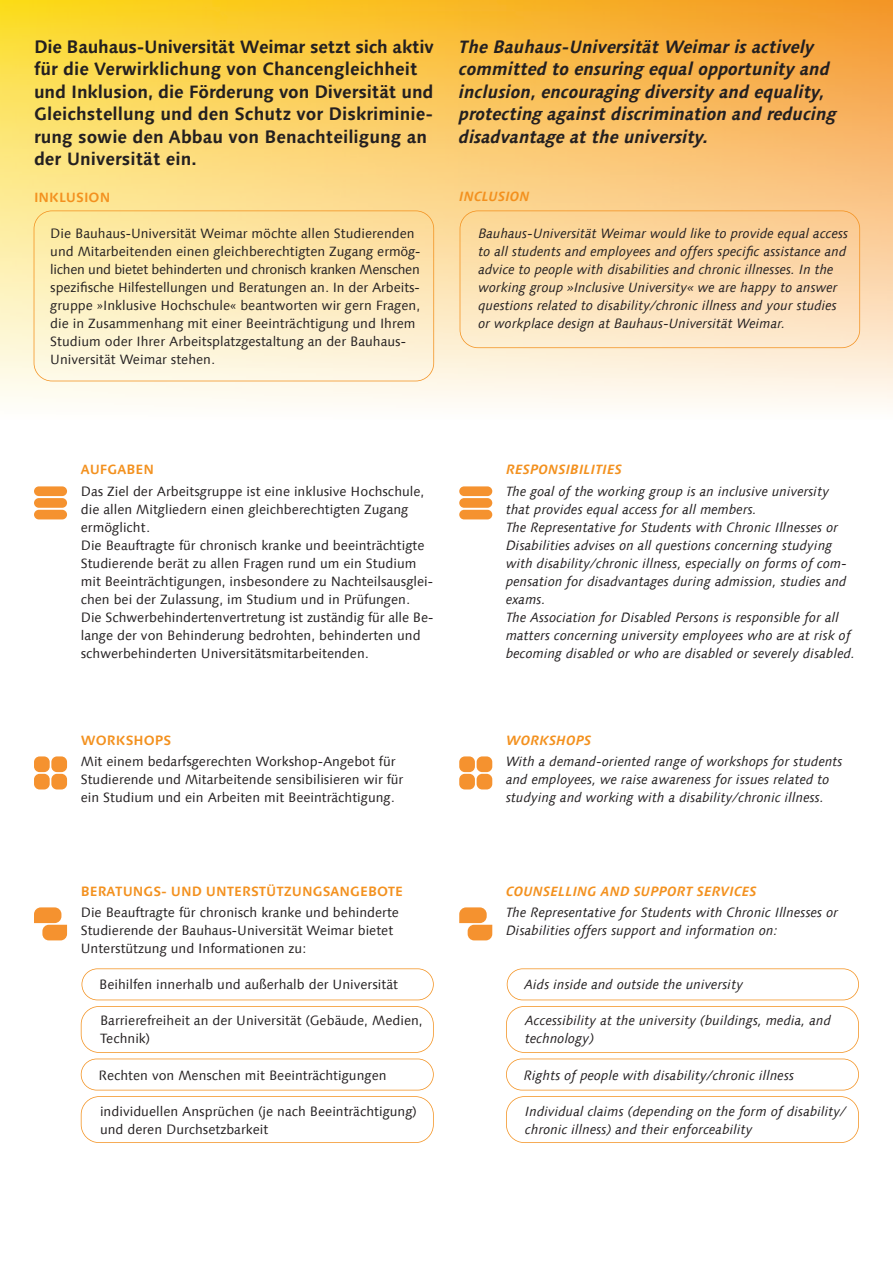
<style>
.page{position:relative;width:893px;height:1263px;background:#fff}
.page>*{position:absolute;margin:0;border:0;box-sizing:border-box;transform-origin:0 0}
.t1{font:700 18px/22.5px "Linotype Syntax Com";color:#231f20}
.t2{font:italic 700 18px/22.5px "Linotype Syntax Com";color:#231f20}
.t3{font:13.5px/18px "Linotype Syntax Com";color:#231f20}
.t4{font:italic 13.5px/18px "Linotype Syntax Com";color:#231f20}
.t5{font:italic 700 13.5px "Linotype Syntax Com";color:#f3911f}
.t6{font:700 13.5px "Linotype Syntax Com";color:#f3911f}
</style>
<div class="page">
<img style="left:0;top:0;width:893px;height:405px">
<svg style="left:34px;top:210px;width:400px;height:171px;background:#fdebbd"></svg>
<svg style="left:460px;top:210px;width:400px;height:138px;background:#fcdcae"></svg>
<svg style="left:82px;top:968px;width:352px;height:32px"></svg>
<svg style="left:507px;top:968px;width:352px;height:32px"></svg>
<svg style="left:81px;top:1006px;width:353px;height:84px"></svg>
<svg style="left:506px;top:1006px;width:353px;height:84px"></svg>
<svg style="left:81px;top:1096px;width:353px;height:47px"></svg>
<svg style="left:506px;top:1096px;width:353px;height:47px"></svg>
<div style="left:34px;top:486px;width:33px;height:10px;background:#f5922f;border-radius:5px"></div>
<div style="left:34px;top:510px;width:33px;height:9px;background:#f5922f;border-radius:5px"></div>
<div style="left:34px;top:498px;width:33px;height:10px;background:#f5922f;border-radius:5px"></div>
<div style="left:459px;top:486px;width:33px;height:10px;background:#f5922f;border-radius:5px"></div>
<div style="left:459px;top:510px;width:33px;height:9px;background:#f5922f;border-radius:5px"></div>
<div style="left:459px;top:498px;width:33px;height:10px;background:#f5922f;border-radius:5px"></div>
<div style="left:34px;top:756px;width:16px;height:16px;background:#f5922f;border-radius:6px"></div>
<div style="left:51px;top:756px;width:16px;height:16px;background:#f5922f;border-radius:6px"></div>
<div style="left:34px;top:774px;width:16px;height:15px;background:#f5922f;border-radius:6px"></div>
<div style="left:51px;top:774px;width:16px;height:15px;background:#f5922f;border-radius:6px"></div>
<div style="left:459px;top:756px;width:16px;height:16px;background:#f5922f;border-radius:6px"></div>
<div style="left:477px;top:756px;width:15px;height:16px;background:#f5922f;border-radius:6px"></div>
<div style="left:459px;top:774px;width:16px;height:15px;background:#f5922f;border-radius:6px"></div>
<div style="left:477px;top:774px;width:15px;height:15px;background:#f5922f;border-radius:6px"></div>
<svg style="left:34px;top:907px;width:33px;height:33px"></svg>
<svg style="left:459px;top:907px;width:33px;height:33px"></svg>
<p class="t1" style="left:34px;top:35px;width:401px">Die Bauhaus-Universität Weimar setzt sich aktiv für die Verwirklichung von Chancengleichheit und Inklusion, die Förderung von Diversität und Gleichstellung und den Schutz vor Diskriminie&shy;rung sowie den Abbau von Benachteiligung an der Universität ein.</p>
<h1 class="t2" style="left:459px;top:35px;width:379px">The Bauhaus-Universität Weimar is actively committed to ensuring equal opportunity and inclusion, encouraging diversity and equality, protecting against discrimination and reducing disadvantage at the university.</h1>
<p class="t6" style="left:34px;top:188px;width:78px">INKLUSION</p>
<p class="t5" style="left:459px;top:188px;width:72px">INCLUSION</p>
<p class="t3" style="left:50px;top:224px;width:371px">Die Bauhaus-Universität Weimar möchte allen Studierenden und Mitarbeitenden einen gleichberechtigten Zugang ermög&shy;lichen und bietet behinderten und chronisch kranken Menschen spezifische Hilfestellungen und Beratungen an. In der Arbeits&shy;gruppe »Inklusive Hochschule« beantworten wir gern Fragen, die in Zusammenhang mit einer Beeinträchtigung und Ihrem Studium oder Ihrer Arbeitsplatzgestaltung an der Bauhaus-Universität Weimar stehen.</p>
<p class="t4" style="left:478px;top:224px;width:371px">Bauhaus-Universität Weimar would like to provide equal access to all students and employees and offers specific assistance and advice to people with disabilities and chronic illnesses. In the working group »Inclusive University« we are happy to answer questions related to disability/chronic illness and your studies or workplace design at Bauhaus-Universität Weimar.</p>
<p class="t6" style="left:81px;top:461px;width:75px">AUFGABEN</p>
<p class="t5" style="left:506px;top:461px;width:118px">RESPONSIBILITIES</p>
<p class="t3" style="left:81px;top:483px;width:354px">Das Ziel der Arbeitsgruppe ist eine inklusive Hochschule, die allen Mitgliedern einen gleichberechtigten Zugang ermöglicht.<br>Die Beauftragte für chronisch kranke und beeinträchtigte Studierende berät zu allen Fragen rund um ein Studium mit Beeinträchtigungen, insbesondere zu Nachteilsausglei&shy;chen bei der Zulassung, im Studium und in Prüfungen.<br>Die Schwerbehindertenvertretung ist zuständig für alle Be&shy;lange der von Behinderung bedrohten, behinderten und schwerbehinderten Universitätsmitarbeitenden.</p>
<p class="t4" style="left:506px;top:482px;width:351px">The goal of the working group is an inclusive university that provides equal access for all members.<br>The Representative for Students with Chronic Illnesses or Disabilities advises on all questions concerning studying with disability/chronic illness, especially on forms of com&shy;pensation for disadvantages during admission, studies and exams.<br>The Association for Disabled Persons is responsible for all matters concerning university employees who are at risk of becoming disabled or who are disabled or severely disabled.</p>
<p class="t6" style="left:81px;top:732px;width:92px">WORKSHOPS</p>
<p class="t5" style="left:506px;top:732px;width:87px">WORKSHOPS</p>
<p class="t3" style="left:81px;top:752px;width:324px">Mit einem bedarfsgerechten Workshop-Angebot für<br>Studierende und Mitarbeitende sensibilisieren wir für ein Studium und ein Arbeiten mit Beeinträchtigung.</p>
<p class="t4" style="left:506px;top:752px;width:338px">With a demand-oriented range of workshops for students and employees, we raise awareness for issues related to studying and working with a disability/chronic illness.</p>
<p class="t6" style="left:81px;top:882px;width:324px">BERATUNGS- UND UNTERSTÜTZUNGSANGEBOTE</p>
<p class="t5" style="left:506px;top:882px;width:252px">COUNSELLING AND SUPPORT SERVICES</p>
<p class="t3" style="left:81px;top:903px;width:320px">Die Beauftragte für chronisch kranke und behinderte<br>Studierende der Bauhaus-Universität Weimar bietet<br>Unterstützung und Informationen zu:</p>
<p class="t4" style="left:506px;top:903px;width:334px">The Representative for Students with Chronic Illnesses or<br>Disabilities offers support and information on:</p>
<p class="t3" style="left:99px;top:975px;width:300px">Beihilfen innerhalb und außerhalb der Universität</p>
<p class="t4" style="left:524px;top:975px;width:220px">Aids inside and outside the university</p>
<p class="t3" style="left:100px;top:1012px;width:324px">Barrierefreiheit an der Universität (Gebäude, Medien,<br>Technik)</p>
<p class="t4" style="left:525px;top:1012px;width:307px">Accessibility at the university (buildings, media, and technology)</p>
<p class="t3" style="left:99px;top:1066px;width:290px">Rechten von Menschen mit Beeinträchtigungen</p>
<p class="t4" style="left:524px;top:1066px;width:272px">Rights of people with disability/chronic illness</p>
<p class="t3" style="left:100px;top:1102px;width:318px">individuellen Ansprüchen (je nach Beeinträchtigung) und deren Durchsetzbarkeit</p>
<p class="t4" style="left:525px;top:1102px;width:322px">Individual claims (depending on the form of disability/ chronic illness) and their enforceability</p>
</div>
